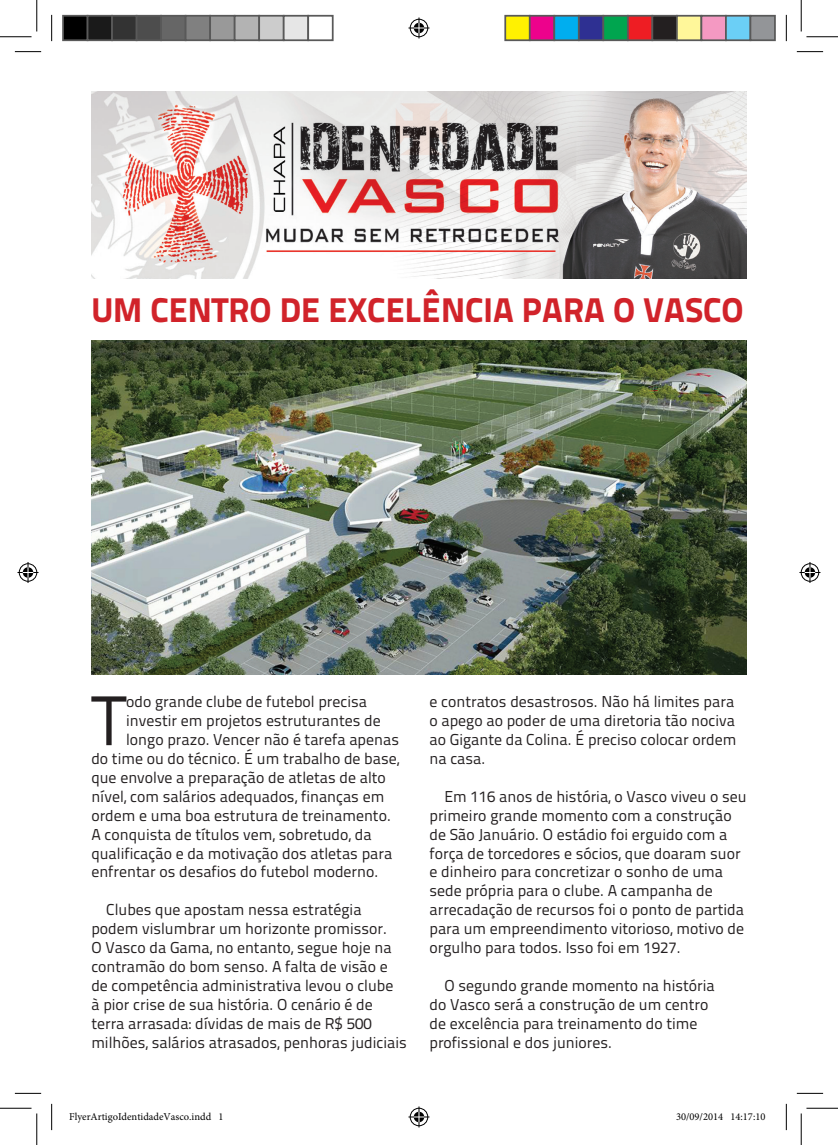
<style>
.page{position:relative;width:838px;height:1145px;background:#fff}
.page>*{position:absolute;margin:0;border:0;box-sizing:border-box;transform-origin:0 0}
.t1{font:70px "Titillium Text 25 L 400 wt";color:#231f20}
.t2{font:34.3px "Titillium Text 25 L 999 wt";color:#d1232a}
.t3{font:15.75px/18.9px "Titillium Text 25 L 400 wt";color:#231f20}
.t4{font:10.5px "Minion Pro";color:#000}
</style>
<div class="page">
<img style="left:91px;top:91px;width:655px;height:188px">
<img style="left:91px;top:341px;width:655px;height:333px">
<svg style="left:15px;top:51px;width:26px;height:1px"></svg>
<svg style="left:796px;top:51px;width:27px;height:1px"></svg>
<svg style="left:15px;top:1093px;width:26px;height:1px"></svg>
<svg style="left:796px;top:1093px;width:27px;height:1px"></svg>
<svg style="left:51px;top:15px;width:1px;height:26px"></svg>
<svg style="left:51px;top:1104px;width:1px;height:26px"></svg>
<svg style="left:786px;top:15px;width:1px;height:26px"></svg>
<svg style="left:786px;top:1104px;width:1px;height:26px"></svg>
<hr style="left:0;top:36px;width:32px;height:1px;background:#000">
<hr style="left:806px;top:36px;width:31px;height:1px;background:#000">
<hr style="left:0;top:1108px;width:32px;height:1px;background:#000">
<hr style="left:806px;top:1108px;width:31px;height:1px;background:#000">
<hr style="left:36px;top:0;width:1px;height:31px;background:#000">
<hr style="left:36px;top:1113px;width:1px;height:32px;background:#000">
<hr style="left:800px;top:0;width:1px;height:31px;background:#000">
<hr style="left:800px;top:1113px;width:1px;height:32px;background:#000">
<svg style="left:408px;top:18px;width:21px;height:21px"></svg>
<svg style="left:408px;top:1106px;width:21px;height:21px"></svg>
<svg style="left:18px;top:562px;width:21px;height:21px"></svg>
<svg style="left:799px;top:562px;width:21px;height:21px"></svg>
<div style="left:63px;top:16px;width:25px;height:24px;background:#000"></div>
<div style="left:62px;top:15px;width:26px;height:26px;border:2px solid #595959"></div>
<div style="left:88px;top:16px;width:24px;height:24px;background:#1a1a1a"></div>
<div style="left:87px;top:15px;width:26px;height:26px;border:2px solid #595959"></div>
<div style="left:112px;top:16px;width:25px;height:24px;background:#333"></div>
<div style="left:111px;top:15px;width:26px;height:26px;border:2px solid #595959"></div>
<div style="left:137px;top:16px;width:24px;height:24px;background:#4d4d4d"></div>
<div style="left:136px;top:15px;width:26px;height:26px;border:2px solid #595959"></div>
<div style="left:161px;top:16px;width:25px;height:24px;background:#666"></div>
<div style="left:160px;top:15px;width:26px;height:26px;border:2px solid #595959"></div>
<div style="left:186px;top:16px;width:24px;height:24px;background:#808080"></div>
<div style="left:185px;top:15px;width:26px;height:26px;border:2px solid #595959"></div>
<div style="left:210px;top:16px;width:25px;height:24px;background:#999"></div>
<div style="left:209px;top:15px;width:26px;height:26px;border:2px solid #595959"></div>
<div style="left:235px;top:16px;width:24px;height:24px;background:#b3b3b3"></div>
<div style="left:234px;top:15px;width:26px;height:26px;border:2px solid #595959"></div>
<div style="left:259px;top:16px;width:25px;height:24px;background:#ccc"></div>
<div style="left:258px;top:15px;width:26px;height:26px;border:2px solid #595959"></div>
<div style="left:284px;top:16px;width:24px;height:24px;background:#e6e6e6"></div>
<div style="left:283px;top:15px;width:26px;height:26px;border:2px solid #595959"></div>
<div style="left:307px;top:15px;width:26px;height:26px;border:2px solid #595959"></div>
<div style="left:505px;top:16px;width:24px;height:24px;background:#fff101"></div>
<div style="left:504px;top:15px;width:26px;height:26px;border:2px solid #595959"></div>
<div style="left:529px;top:16px;width:25px;height:24px;background:#ed028c"></div>
<div style="left:529px;top:15px;width:26px;height:26px;border:2px solid #595959"></div>
<div style="left:554px;top:16px;width:24px;height:24px;background:#00aeef"></div>
<div style="left:553px;top:15px;width:26px;height:26px;border:2px solid #595959"></div>
<div style="left:578px;top:16px;width:25px;height:24px;background:#2e3092"></div>
<div style="left:578px;top:15px;width:26px;height:26px;border:2px solid #595959"></div>
<div style="left:603px;top:16px;width:24px;height:24px;background:#00a54f"></div>
<div style="left:602px;top:15px;width:26px;height:26px;border:2px solid #595959"></div>
<div style="left:627px;top:16px;width:25px;height:24px;background:#ee1d23"></div>
<div style="left:627px;top:15px;width:26px;height:26px;border:2px solid #595959"></div>
<div style="left:652px;top:16px;width:24px;height:24px;background:#231f20"></div>
<div style="left:651px;top:15px;width:26px;height:26px;border:2px solid #595959"></div>
<div style="left:676px;top:16px;width:25px;height:24px;background:#fff79a"></div>
<div style="left:676px;top:15px;width:26px;height:26px;border:2px solid #595959"></div>
<div style="left:701px;top:16px;width:24px;height:24px;background:#f499c2"></div>
<div style="left:700px;top:15px;width:26px;height:26px;border:2px solid #595959"></div>
<div style="left:725px;top:16px;width:25px;height:24px;background:#6bcff6"></div>
<div style="left:725px;top:15px;width:26px;height:26px;border:2px solid #595959"></div>
<div style="left:750px;top:16px;width:24px;height:24px;background:#939598"></div>
<div style="left:749px;top:15px;width:26px;height:26px;border:2px solid #595959"></div>
<h2 class="t2" style="left:91px;top:283px;width:653px">UM CENTRO DE EXCELÊNCIA PARA O VASCO</h2>
<h1 class="t1" style="left:92px;top:669px;width:36px">T</h1>
<p class="t3" style="left:126px;top:692px;width:242px">odo grande clube de futebol precisa</p>
<p class="t3" style="left:126px;top:710px;width:256px">investir em projetos estruturantes de</p>
<p class="t3" style="left:126px;top:729px;width:274px">longo prazo. Vencer não é tarefa apenas</p>
<p class="t3" style="left:91px;top:748px;width:309px">do time ou do técnico. É um trabalho de base,</p>
<p class="t3" style="left:91px;top:767px;width:296px">que envolve a preparação de atletas de alto</p>
<p class="t3" style="left:91px;top:786px;width:294px">nível, com salários adequados, finanças em</p>
<p class="t3" style="left:91px;top:805px;width:301px">ordem e uma boa estrutura de treinamento.</p>
<p class="t3" style="left:91px;top:824px;width:282px">A conquista de títulos vem, sobretudo, da</p>
<p class="t3" style="left:91px;top:843px;width:302px">qualificação e da motivação dos atletas para</p>
<p class="t3" style="left:91px;top:862px;width:288px">enfrentar os desafios do futebol moderno.</p>
<p class="t3" style="left:91px;top:899px;width:317px;text-indent:15px">Clubes que apostam nessa estratégia podem vislumbrar um horizonte promissor.<br>O Vasco da Gama, no entanto, segue hoje na contramão do bom senso. A falta de visão e de competência administrativa levou o clube<br>à pior crise de sua história. O cenário é de terra arrasada: dívidas de mais de R$ 500 milhões, salários atrasados, penhoras judiciais</p>
<p class="t3" style="left:429px;top:692px;width:308px">e contratos desastrosos. Não há limites para o apego ao poder de uma diretoria tão nociva ao Gigante da Colina. É preciso colocar ordem na casa.</p>
<p class="t3" style="left:429px;top:786px;width:318px;text-indent:15px">Em 116 anos de história, o Vasco viveu o seu primeiro grande momento com a construção de São Januário. O estádio foi erguido com a força de torcedores e sócios, que doaram suor e dinheiro para concretizar o sonho de uma sede própria para o clube. A campanha de arrecadação de recursos foi o ponto de partida para um empreendimento vitorioso, motivo de orgulho para todos. Isso foi em 1927.</p>
<p class="t3" style="left:429px;top:975px;width:287px;text-indent:15px">O segundo grande momento na história do Vasco será a construção de um centro de excelência para treinamento do time profissional e dos juniores.</p>
<p class="t4" style="left:69px;top:1109px;width:156px">FlyerArtigoIdentidadeVasco.indd 1</p>
<p class="t4" style="left:676px;top:1109px;width:91px">30/09/2014 14:17:10</p>
</div>
